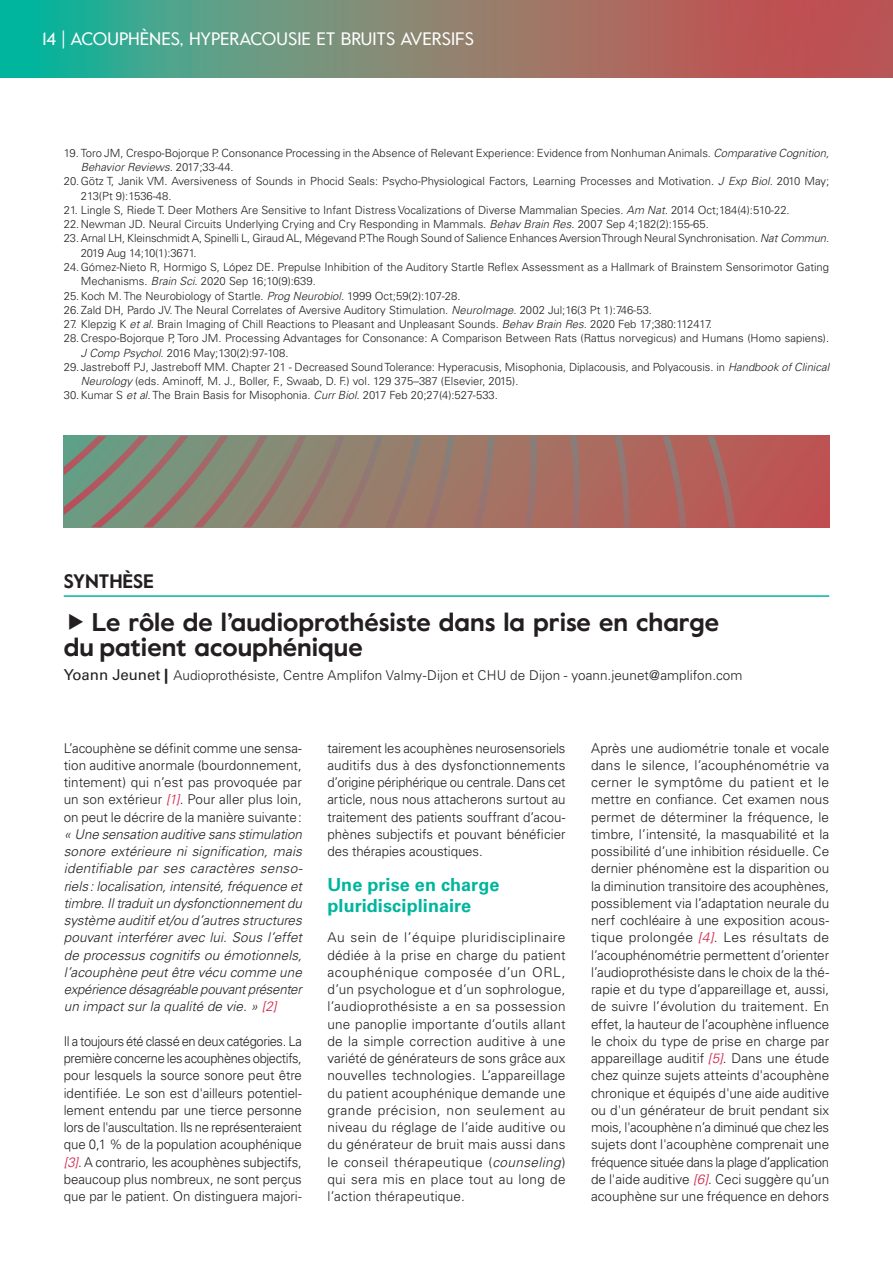
<style>
.page{position:relative;width:893px;height:1263px;background:#fff}
.page>*{position:absolute;margin:0;border:0;box-sizing:border-box;transform-origin:0 0}
.t1{font:700 25.5px/25.5px "Value";color:#231f20}
.MondeOto_Rubrique{font:700 19.5px "Value";color:#231f20}
._00_Folios{font:18px "Value";color:#fff}
.MondeOto_T2{font:700 18px/21px "Univers LT Std";letter-spacing:.005em;color:#00b59d}
.MondeOto_Texte-coura{font:300 13.5px/17.2px "Univers LT Std";color:#231f20;text-align:justify}
.MondeOto_Texte-coura-2{font:italic 300 13.5px/17.2px "Univers LT Std";letter-spacing:-.01em;color:#231f20;text-align:justify}
.MondeOto_Texte-coura-3{font:300 13.5px/17.2px "Univers LT Std";color:#231f20;text-align:justify;scale:.96 1}
.MondeOto_Auteur{font:300 13.5px "Univers LT Std";letter-spacing:.005em;color:#231f20}
.t2{font:300 11.25px/14.2px "Univers LT Std";color:#231f20}
.s1{font-family:"Univers LT Std";font-weight:300}
.s2{font-style:italic}
.s3{font-weight:400;font-size:15px}
.s4{font-weight:900;font-size:15px}
.s5{font-style:normal}
.s6{color:#d12046}
.s7{font-style:italic;color:#d12046}
</style>
<div class="page">
<svg style="left:0;top:0;width:893px;height:78px;background:#818171"></svg>
<svg style="left:455px;top:436px;width:374px;height:91px;background:#b0635b"></svg>
<svg style="left:474px;top:436px;width:20px;height:91px;background:#9c7569"></svg>
<svg style="left:525px;top:436px;width:12px;height:91px"></svg>
<svg style="left:570px;top:436px;width:10px;height:91px"></svg>
<svg style="left:614px;top:436px;width:16px;height:91px"></svg>
<svg style="left:662px;top:436px;width:24px;height:91px;background:#ab665f"></svg>
<svg style="left:707px;top:436px;width:28px;height:91px;background:#af615d"></svg>
<svg style="left:64px;top:436px;width:391px;height:91px;background:#8a8473"></svg>
<hr style="left:64px;top:595px;width:765px;height:2px;background:#00b59d">
<p class="_00_Folios" style="left:43px;top:27px;width:433px">14 <span class="s1">|</span> ACOUPHÈNES, HYPERACOUSIE ET BRUITS AVERSIFS</p>
<p class="t2" style="left:81px;top:146px;width:750px;text-indent:-17px">19. Toro JM, Crespo-Bojorque P. Consonance Processing in the Absence of Relevant Experience: Evidence from Nonhuman Animals. <span class="s2">Comparative Cognition,<br>Behavior Reviews</span>. 2017;33-44.</p>
<p class="t2" style="left:81px;top:174px;width:750px;text-indent:-17px">20.Götz T, Janik VM. Aversiveness of Sounds in Phocid Seals: Psycho-Physiological Factors, Learning Processes and Motivation. <span class="s2">J Exp Biol</span>. 2010 May;<br>213(Pt 9):1536-48.</p>
<p class="t2" style="left:64px;top:203px;width:727px">21. Lingle S, Riede T. Deer Mothers Are Sensitive to Infant Distress Vocalizations of Diverse Mammalian Species. <span class="s2">Am Nat.</span> 2014 Oct;184(4):510-22.</p>
<p class="t2" style="left:64px;top:217px;width:647px">22.Newman JD. Neural Circuits Underlying Crying and Cry Responding in Mammals. <span class="s2">Behav Brain Res</span>. 2007 Sep 4;182(2):155-65.</p>
<p class="t2" style="left:81px;top:231px;width:750px;text-indent:-17px">23.Arnal LH, Kleinschmidt A, Spinelli L, Giraud AL, Mégevand P. The Rough Sound of Salience Enhances Aversion Through Neural Synchronisation. <span class="s2">Nat Commun.<br></span>2019 Aug 14;10(1):3671.</p>
<p class="t2" style="left:81px;top:260px;width:750px;text-indent:-17px">24.Gómez-Nieto R, Hormigo S, López DE. Prepulse Inhibition of the Auditory Startle Reflex Assessment as a Hallmark of Brainstem Sensorimotor Gating<br>Mechanisms. <span class="s2">Brain Sci</span>. 2020 Sep 16;10(9):639.</p>
<p class="t2" style="left:64px;top:288px;width:398px">25.Koch M. The Neurobiology of Startle. <span class="s2">Prog Neurobiol.</span> 1999 Oct;59(2):107-28.</p>
<p class="t2" style="left:64px;top:303px;width:590px">26.Zald DH, Pardo JV. The Neural Correlates of Aversive Auditory Stimulation. <span class="s2">NeuroImage</span>. 2002 Jul;16(3 Pt 1):746-53.</p>
<p class="t2" style="left:64px;top:317px;width:650px">27. Klepzig K <span class="s2">et al</span>. Brain Imaging of Chill Reactions to Pleasant and Unpleasant Sounds. <span class="s2">Behav Brain Res.</span> 2020 Feb 17;380:112417.</p>
<p class="t2" style="left:81px;top:331px;width:750px;text-indent:-17px">28.Crespo-Bojorque P, Toro JM. Processing Advantages for Consonance: A Comparison Between Rats (Rattus norvegicus) and Humans (Homo sapiens).<br><span class="s2">J Comp Psychol.</span> 2016 May;130(2):97-108.</p>
<p class="t2" style="left:81px;top:360px;width:750px;text-indent:-17px">29.Jastreboff PJ, Jastreboff MM. Chapter 21 - Decreased Sound Tolerance: Hyperacusis, Misophonia, Diplacousis, and Polyacousis. in <span class="s2">Handbook of Clinical<br>Neurology</span> (eds. Aminoff, M. J., Boller, F., Swaab, D. F.) vol. 129 375–387 (Elsevier, 2015).</p>
<p class="t2" style="left:64px;top:388px;width:436px">30.Kumar S <span class="s2">et al.</span> The Brain Basis for Misophonia. <span class="s2">Curr Biol.</span> 2017 Feb 20;27(4):527-533.</p>
<p class="MondeOto_Rubrique" style="left:64px;top:568px;width:92px">SYNTHÈSE</p>
<p class="t1" style="left:64px;top:609px;width:657px;text-indent:28px">Le rôle de l’audioprothésiste dans la prise en charge du patient acouphénique</p>
<p class="MondeOto_Auteur" style="left:64px;top:667px;width:680px"><span class="s3">Yoann Jeunet</span> <span class="s4">|</span> Audioprothésiste, Centre Amplifon Valmy-Dijon et CHU de Dijon - yoann.jeunet@amplifon.com</p>
<p class="MondeOto_Texte-coura-2" style="left:64px;top:739px;width:240px"><span class="s5">L’acouphène se définit comme une sensa&shy;tion auditive anormale (bourdonnement, tintement) qui n’est pas provoquée par un son extérieur</span> <span class="s6">[1]</span><span class="s5">. Pour aller plus loin, on peut le décrire de la manière suivante: </span>« Une sensation auditive sans stimulation sonore extérieure ni signification, mais identifiable par ses caractères senso&shy;riels: localisation, intensité, fréquence et timbre. Il traduit un dysfonctionnement du système auditif et/ou d’autres structures pouvant interférer avec lui. Sous l’effet de processus cognitifs ou émotionnels, l’acouphène peut être vécu comme une expérience désagréable pouvant présenter un impact sur la qualité de vie. » <span class="s6">[2]</span></p>
<p class="MondeOto_Texte-coura-3" style="left:64px;top:1032px;width:250px">Il a toujours été classé en deux catégories. La première concerne les acouphènes objectifs, pour lesquels la source sonore peut être identifiée. Le son est d'ailleurs potentiel&shy;lement entendu par une tierce personne lors de l'auscultation. Ils ne représenteraient que 0,1 % de la population acouphénique <span class="s7">[3]</span>. A contrario, les acouphènes subjectifs, beaucoup plus nombreux, ne sont perçus que par le patient. On distinguera majori-</p>
<p class="MondeOto_Texte-coura" style="left:327px;top:739px;width:240px">tairement les acouphènes neurosensoriels auditifs dus à des dysfonctionnements d’origine périphérique ou centrale. Dans cet article, nous nous attacherons surtout au traitement des patients souffrant d’acou&shy;phènes subjectifs et pouvant bénéficier des thérapies acoustiques.</p>
<p class="MondeOto_T2" style="left:327px;top:874px;width:174px">Une prise en charge pluridisciplinaire</p>
<p class="MondeOto_Texte-coura" style="left:327px;top:929px;width:240px">Au sein de l’équipe pluridisciplinaire dédiée à la prise en charge du patient acouphénique composée d’un ORL, d’un psychologue et d’un sophrologue, l’audioprothésiste a en sa possession une panoplie importante d’outils allant de la simple correction auditive à une variété de générateurs de sons grâce aux nouvelles technologies. L’appareillage du patient acouphénique demande une grande précision, non seulement au niveau du réglage de l’aide auditive ou du générateur de bruit mais aussi dans le conseil thérapeutique (<span class="s2">counseling</span>) qui sera mis en place tout au long de l’action thérapeutique.</p>
<p class="MondeOto_Texte-coura" style="left:591px;top:739px;width:240px">Après une audiométrie tonale et vocale dans le silence, l’acouphénométrie va cerner le symptôme du patient et le mettre en confiance. Cet examen nous permet de déterminer la fréquence, le timbre, l’intensité, la masquabilité et la possibilité d’une inhibition résiduelle. Ce dernier phénomène est la disparition ou la diminution transitoire des acouphènes, possiblement via l’adaptation neurale du nerf cochléaire à une exposition acous&shy;tique prolongée <span class="s7">[4]</span>. Les résultats de l’acouphénométrie permettent d’orienter l’audioprothésiste dans le choix de la thé&shy;rapie et du type d’appareillage et, aussi, de suivre l’évolution du traitement. En effet, la hauteur de l’acouphène influence le choix du type de prise en charge par appareillage auditif <span class="s7">[5]</span>. Dans une étude chez quinze sujets atteints d'acouphène chronique et équipés d'une aide auditive ou d'un générateur de bruit pendant six mois, l'acouphène n’a diminué que chez les sujets dont l'acouphène comprenait une fréquence située dans la plage d’application de l'aide auditive <span class="s7">[6]</span>. Ceci suggère qu’un acouphène sur une fréquence en dehors</p>
</div>
